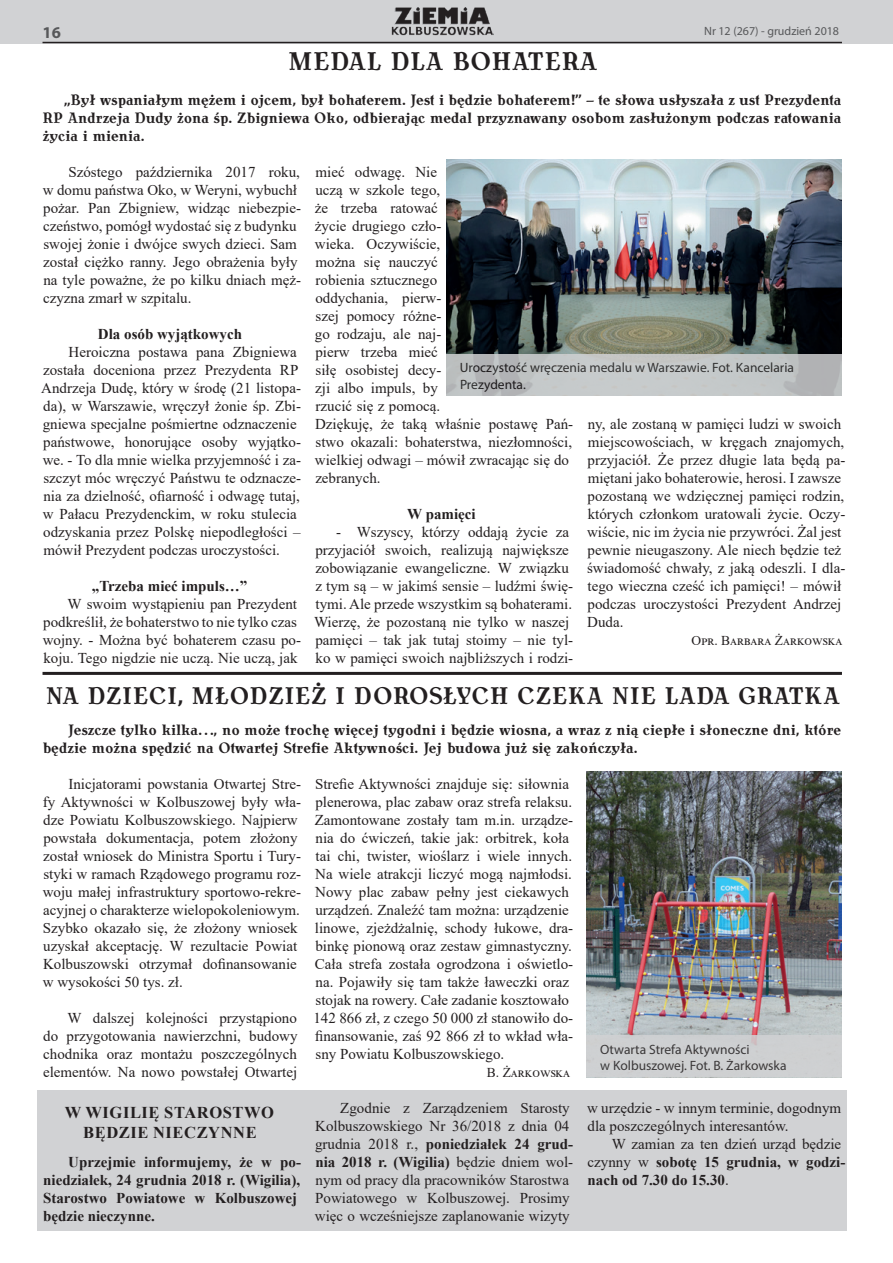
<style>
.page{position:relative;width:893px;height:1263px;background:#fff}
.page>*{position:absolute;margin:0;border:0;box-sizing:border-box;transform-origin:0 0}
.t1{font:700 25.5px "Antykwa Torunska Cond";letter-spacing:.015em;color:#231f20}
.t2{font:700 24px "Antykwa Torunska Cond";letter-spacing:.015em;color:#231f20}
.t3{font:700 16.5px/19.8px "Times New Roman";letter-spacing:.035em;color:#231f20;text-align:center}
.t4{font:700 16.5px "Myriad Pro";color:#57585a}
.t5{font:15px/18px "Times New Roman";color:#231f20}
.t6{font:700 15px/18px "Antykwa Torunska Cond";color:#231f20;text-align:justify}
.t7{font:700 15px/18px "Times New Roman";color:#231f20}
.t8{font:13.5px/16.2px "Myriad Pro";color:#231f20}
.t9{font:13.5px "Times New Roman";letter-spacing:.065em;color:#231f20}
.t10{font:12px "Myriad Pro";color:#57585a}
.s1{font-weight:700}
.s2{font-weight:400}
</style>
<div class="page">
<div style="left:0;top:0;width:893px;height:43px;background:#d1d2d4"></div>
<img style="left:391px;top:7px;width:103px;height:29px">
<hr style="left:43px;top:42px;width:799px;height:1px;background:#231f20">
<div style="left:37px;top:1091px;width:809px;height:140px;background:#d1d2d4"></div>
<img style="left:446px;top:159px;width:396px;height:195px">
<svg style="left:446px;top:354px;width:396px;height:41px;background:#bfc2c3"></svg>
<hr style="left:43px;top:672px;width:799px;height:3px;background:#231f20">
<img style="left:587px;top:771px;width:255px;height:264px">
<div style="left:587px;top:1035px;width:255px;height:42px;background:#d1d2d4"></div>
<p class="t4" style="left:43px;top:22px;width:20px">16</p>
<p class="t10" style="left:704px;top:23px;width:137px">Nr 12 (267) - grudzień 2018</p>
<h1 class="t1" style="left:288px;top:43px;width:311px">MEDAL DLA BOHATERA</h1>
<p class="t6" style="left:43px;top:90px;width:800px;text-indent:22px">„Był wspaniałym mężem i ojcem, był bohaterem. Jest i będzie bohaterem!” – te słowa usłyszała z ust Prezydenta RP Andrzeja Dudy żona śp. Zbigniewa Oko, odbierając medal przyznawany osobom zasłużonym podczas ratowania życia i mienia.</p>
<p class="t5" style="left:43px;top:163px;width:260px;text-indent:26px">Szóstego października 2017 roku, w domu państwa Oko, w Weryni, wybuchł pożar. Pan Zbigniew, widząc niebezpie&shy;czeństwo, pomógł wydostać się z budynku swojej żonie i dwójce swych dzieci. Sam został ciężko ranny. Jego obrażenia były na tyle poważne, że po kilku dniach męż&shy;czyzna zmarł w szpitalu.</p>
<p class="t7" style="left:98px;top:325px;width:146px">Dla osób wyjątkowych</p>
<p class="t5" style="left:41px;top:343px;width:261px;text-indent:27px">Heroiczna postawa pana Zbigniewa została doceniona przez Prezydenta RP Andrzeja Dudę, który w środę (21 listopa&shy;da), w Warszawie, wręczył żonie śp. Zbi&shy;gniewa specjalne pośmiertne odznaczenie państwowe, honorujące osoby wyjątko&shy;we. - To dla mnie wielka przyjemność i za&shy;szczyt móc wręczyć Państwu te odznacze&shy;nia za dzielność, ofiarność i odwagę tutaj, w Pałacu Prezydenckim, w roku stulecia odzyskania przez Polskę niepodległości – mówił Prezydent podczas uroczystości.</p>
<p class="t7" style="left:92px;top:577px;width:157px">„Trzeba mieć impuls…”</p>
<p class="t5" style="left:43px;top:595px;width:260px;text-indent:25px">W swoim wystąpieniu pan Prezydent podkreślił, że bohaterstwo to nie tylko czas wojny. - Można być bohaterem czasu po&shy;koju. Tego nigdzie nie uczą. Nie uczą, jak</p>
<p class="t5" style="left:315px;top:163px;width:260px">mieć odwagę. Nie<br>uczą w szkole tego,<br>że trzeba ratować<br>życie drugiego czło-<br>wieka. Oczywiście,<br>można się nauczyć<br>robienia sztucznego<br>oddychania, pierw-<br>szej pomocy różne-<br>go rodzaju, ale naj-<br>pierw trzeba mieć<br>siłę osobistej decy-<br>zji albo impuls, by<br>rzucić się z pomocą.<br>Dziękuję, że taką właśnie postawę Pań&shy;stwo okazali: bohaterstwa, niezłomności, wielkiej odwagi – mówił zwracając się do zebranych.</p>
<p class="t7" style="left:407px;top:505px;width:70px">W pamięci</p>
<p class="t5" style="left:314px;top:523px;width:261px;text-indent:22px">- Wszyscy, którzy oddają życie za przyjaciół swoich, realizują największe zobowiązanie ewangeliczne. W związku z tym są – w jakimś sensie – ludźmi świę&shy;tymi. Ale przede wszystkim są bohaterami.<br>Wierzę, że pozostaną nie tylko w naszej pamięci – tak jak tutaj stoimy – nie tyl&shy;ko w pamięci swoich najbliższych i rodzi-</p>
<p class="t8" style="left:460px;top:360px;width:336px">Uroczystość wręczenia medalu w Warszawie. Fot. Kancelaria<br>Prezydenta.</p>
<p class="t5" style="left:587px;top:415px;width:260px">ny, ale zostaną w pamięci ludzi w swoich miejscowościach, w kręgach znajomych, przyjaciół. Że przez długie lata będą pa&shy;miętani jako bohaterowie, herosi. I zawsze pozostaną we wdzięcznej pamięci rodzin, których członkom uratowali życie. Oczy&shy;wiście, nic im życia nie przywróci. Żal jest pewnie nieugaszony. Ale niech będzie też świadomość chwały, z jaką odeszli. I dla&shy;tego wieczna cześć ich pamięci! – mówił podczas uroczystości Prezydent Andrzej Duda.</p>
<p class="t9" style="left:692px;top:631px;width:151px">Opr. Barbara Żarkowska</p>
<h2 class="t2" style="left:46px;top:678px;width:796px">NA DZIECI, MŁODZIEŻ I DOROSŁYCH CZEKA NIE LADA GRATKA</h2>
<p class="t6" style="left:43px;top:720px;width:800px;text-indent:25px">Jeszcze tylko kilka…, no może trochę więcej tygodni i będzie wiosna, a wraz z nią ciepłe i słoneczne dni, które będzie można spędzić na Otwartej Strefie Aktywności. Jej budowa już się zakończyła.</p>
<p class="t5" style="left:43px;top:775px;width:260px;text-indent:26px">Inicjatorami powstania Otwartej Stre&shy;fy Aktywności w Kolbuszowej były wła&shy;dze Powiatu Kolbuszowskiego. Najpierw powstała dokumentacja, potem złożony został wniosek do Ministra Sportu i Tury&shy;styki w ramach Rządowego programu roz&shy;woju małej infrastruktury sportowo-rekre&shy;acyjnej o charakterze wielopokoleniowym.<br>Szybko okazało się, że złożony wniosek uzyskał akceptację. W rezultacie Powiat Kolbuszowski otrzymał dofinansowanie w wysokości 50 tys. zł.</p>
<p class="t5" style="left:43px;top:1009px;width:256px;text-align:justify;text-indent:24px">W dalszej kolejności przystąpiono do przygotowania nawierzchni, budowy chodnika oraz montażu poszczególnych elementów. Na nowo powstałej Otwartej</p>
<p class="t5" style="left:313px;top:775px;width:261px">Strefie Aktywności znajduje się: siłownia plenerowa, plac zabaw oraz strefa relaksu.<br>Zamontowane zostały tam m.in. urządze&shy;nia do ćwiczeń, takie jak: orbitrek, koła tai chi, twister, wioślarz i wiele innych.<br>Na wiele atrakcji liczyć mogą najmłodsi.<br>Nowy plac zabaw pełny jest ciekawych urządzeń. Znaleźć tam można: urządzenie linowe, zjeżdżalnię, schody łukowe, dra&shy;binkę pionową oraz zestaw gimnastyczny.<br>Cała strefa została ogrodzona i oświetlo&shy;na. Pojawiły się tam także ławeczki oraz stojak na rowery. Całe zadanie kosztowało 142 866 zł, z czego 50 000 zł stanowiło do&shy;finansowanie, zaś 92 866 zł to wkład wła&shy;sny Powiatu Kolbuszowskiego.</p>
<p class="t9" style="left:487px;top:1063px;width:84px">B. Żarkowska</p>
<p class="t8" style="left:600px;top:1041px;width:188px">Otwarta Strefa Aktywności<br>w Kolbuszowej. Fot. B. Żarkowska</p>
<p class="t3" style="left:65px;top:1102px;width:211px">W WIGILIĘ STAROSTWO<br>BĘDZIE NIECZYNNE</p>
<p class="t7" style="left:43px;top:1153px;width:259px;text-indent:25px">Uprzejmie informujemy, że w po&shy;niedziałek, 24 grudnia 2018 r. (Wigilia),<br>Starostwo Powiatowe w Kolbuszowej będzie nieczynne.</p>
<p class="t5" style="left:315px;top:1099px;width:260px;text-indent:25px">Zgodnie z Zarządzeniem Starosty Kolbuszowskiego Nr 36/2018 z dnia 04 grudnia 2018 r., <span class="s1">poniedziałek 24 grud&shy;nia 2018 r. (Wigilia)</span> będzie dniem wol&shy;nym od pracy dla pracowników Starostwa Powiatowego w Kolbuszowej. Prosimy więc o wcześniejsze zaplanowanie wizyty</p>
<p class="t5" style="left:587px;top:1099px;width:256px">w urzędzie - w innym terminie, dogodnym dla poszczególnych interesantów.</p>
<p class="t7" style="left:587px;top:1135px;width:259px;text-indent:24px"><span class="s2">W zamian za ten dzień urząd będzie czynny w</span> sobotę 15 grudnia, w godzi&shy;nach od 7.30 do 15.30<span class="s2">.</span></p>
</div>
